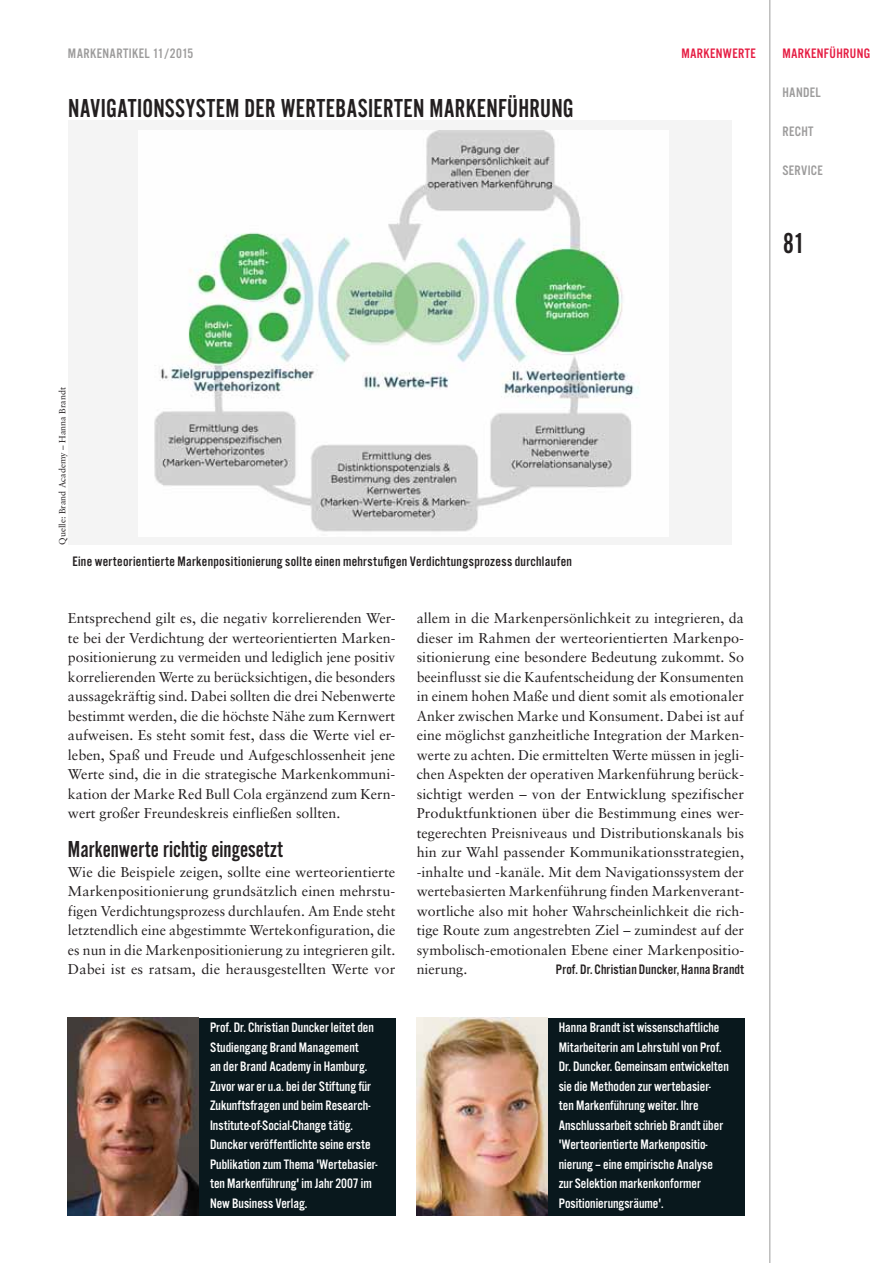
<style>
.page{position:relative;width:893px;height:1263px;background:#fff}
.page>*{position:absolute;margin:0;border:0;box-sizing:border-box;transform-origin:0 0}
.t1{font:30px "Alternate Got No 2 D";color:#231f20}
.t2{font:27px "Alternate Got No 2 D";letter-spacing:.01em;color:#231f20}
.t3{font:24px "Alternate Got No 2 D";color:#231f20}
.t4{font:14.25px/19.5px "Sabon";color:#231f20;text-align:justify}
.t5{font:14.25px/19.5px "Alternate Got No 3 D";color:#fff}
.t6{font:14.25px "Alternate Got No 3 D";letter-spacing:.02em;color:#231f20}
.t7{font:14.25px "Alternate Got No 3 D";letter-spacing:.025em;color:#9c9b9b}
.t8{font:14.25px "Alternate Got No 3 D";letter-spacing:.025em;color:#e51c42}
.t9{font:9px "Sabon";color:#231f20}
</style>
<div class="page">
<div style="left:68px;top:120px;width:663px;height:425px;background:#f4f4f4"></div>
<img style="left:154px;top:130px;width:486px;height:406px">
<div style="left:546px;top:1018px;width:198px;height:197px;background:#09181d"></div>
<div style="left:197px;top:1018px;width:198px;height:197px;background:#09181d"></div>
<img style="left:417px;top:1018px;width:131px;height:197px">
<img style="left:68px;top:1018px;width:131px;height:197px">
<hr style="left:769px;top:0;width:1px;height:1263px;background:#bdbdbc">
<p class="t7" style="left:68px;top:48px;width:127px">MARKENARTIKEL 11/2015</p>
<p class="t8" style="left:681px;top:48px;width:76px">MARKENWERTE</p>
<h2 class="t2" style="left:68px;top:99px;width:507px">NAVIGATIONSSYSTEM DER WERTEBASIERTEN MARKENFÜHRUNG</h2>
<p class="t8" style="left:782px;top:48px;width:89px">MARKENFÜHRUNG</p>
<p class="t7" style="left:782px;top:87px;width:40px">HANDEL</p>
<p class="t7" style="left:782px;top:126px;width:33px">RECHT</p>
<p class="t7" style="left:782px;top:165px;width:42px">SERVICE</p>
<h1 class="t1" style="left:783px;top:233px;width:24px">81</h1>
<p class="t9" style="left:58px;top:545px;width:159px;rotate:-90deg">Quelle: Brand Academy – Hanna Brandt</p>
<p class="t6" style="left:72px;top:557px;width:501px">Eine werteorientierte Markenpositionierung sollte einen mehrstufigen Verdichtungsprozess durchlaufen</p>
<p class="t4" style="left:68px;top:610px;width:329px">Entsprechend gilt es, die negativ korrelierenden Wer&shy;te bei der Verdichtung der werteorientierten Marken&shy;positionierung zu vermeiden und lediglich jene positiv korrelierenden Werte zu berücksichtigen, die besonders aussagekräftig sind. Dabei sollten die drei Nebenwerte bestimmt werden, die die höchste Nähe zum Kernwert aufweisen. Es steht somit fest, dass die Werte viel er&shy;leben, Spaß und Freude und Aufgeschlossenheit jene Werte sind, die in die strategische Markenkommuni&shy;kation der Marke Red Bull Cola ergänzend zum Kern&shy;wert großer Freundeskreis einfließen sollten.</p>
<h3 class="t3" style="left:68px;top:841px;width:217px">Markenwerte richtig eingesetzt</h3>
<p class="t4" style="left:68px;top:863px;width:329px">Wie die Beispiele zeigen, sollte eine werteorientierte Markenpositionierung grundsätzlich einen mehrstu&shy;figen Verdichtungsprozess durchlaufen. Am Ende steht letztendlich eine abgestimmte Wertekonfiguration, die es nun in die Markenpositionierung zu integrieren gilt.<br>Dabei ist es ratsam, die herausgestellten Werte vor</p>
<p class="t5" style="left:210px;top:1019px;width:169px">Prof. Dr. Christian Duncker leitet den Studiengang Brand Management<br>an der Brand Academy in Hamburg.<br>Zuvor war er u.a. bei der Stiftung für Zukunftsfragen und beim Research-Institute-of-Social-Change tätig.<br>Duncker veröffentlichte seine erste Publikation zum Thema 'Wertebasier&shy;ten Markenführung' im Jahr 2007 im New Business Verlag.</p>
<p class="t4" style="left:417px;top:610px;width:329px">allem in die Markenpersönlichkeit zu integrieren, da dieser im Rahmen der werteorientierten Markenpo&shy;sitionierung eine besondere Bedeutung zukommt. So beeinflusst sie die Kaufentscheidung der Konsumenten in einem hohen Maße und dient somit als emotionaler Anker zwischen Marke und Konsument. Dabei ist auf eine möglichst ganzheitliche Integration der Marken&shy;werte zu achten. Die ermittelten Werte müssen in jegli&shy;chen Aspekten der operativen Markenführung berück&shy;sichtigt werden – von der Entwicklung spezifischer Produktfunktionen über die Bestimmung eines wer&shy;tegerechten Preisniveaus und Distributionskanals bis hin zur Wahl passender Kommunikationsstrategien, -inhalte und -kanäle. Mit dem Navigationssystem der wertebasierten Markenführung finden Markenverant&shy;wortliche also mit hoher Wahrscheinlichkeit die rich&shy;tige Route zum angestrebten Ziel – zumindest auf der symbolisch-emotionalen Ebene einer Markenpositio&shy;nierung.</p>
<p class="t6" style="left:556px;top:965px;width:190px">Prof. Dr. Christian Duncker, Hanna Brandt</p>
<p class="t5" style="left:559px;top:1019px;width:172px">Hanna Brandt ist wissenschaftliche Mitarbeiterin am Lehrstuhl von Prof.<br>Dr. Duncker. Gemeinsam entwickelten sie die Methoden zur wertebasier&shy;ten Markenführung weiter. Ihre Anschlussarbeit schrieb Brandt über 'Werteorientierte Markenpositio&shy;nierung – eine empirische Analyse zur Selektion markenkonformer Positionierungsräume'.</p>
</div>
